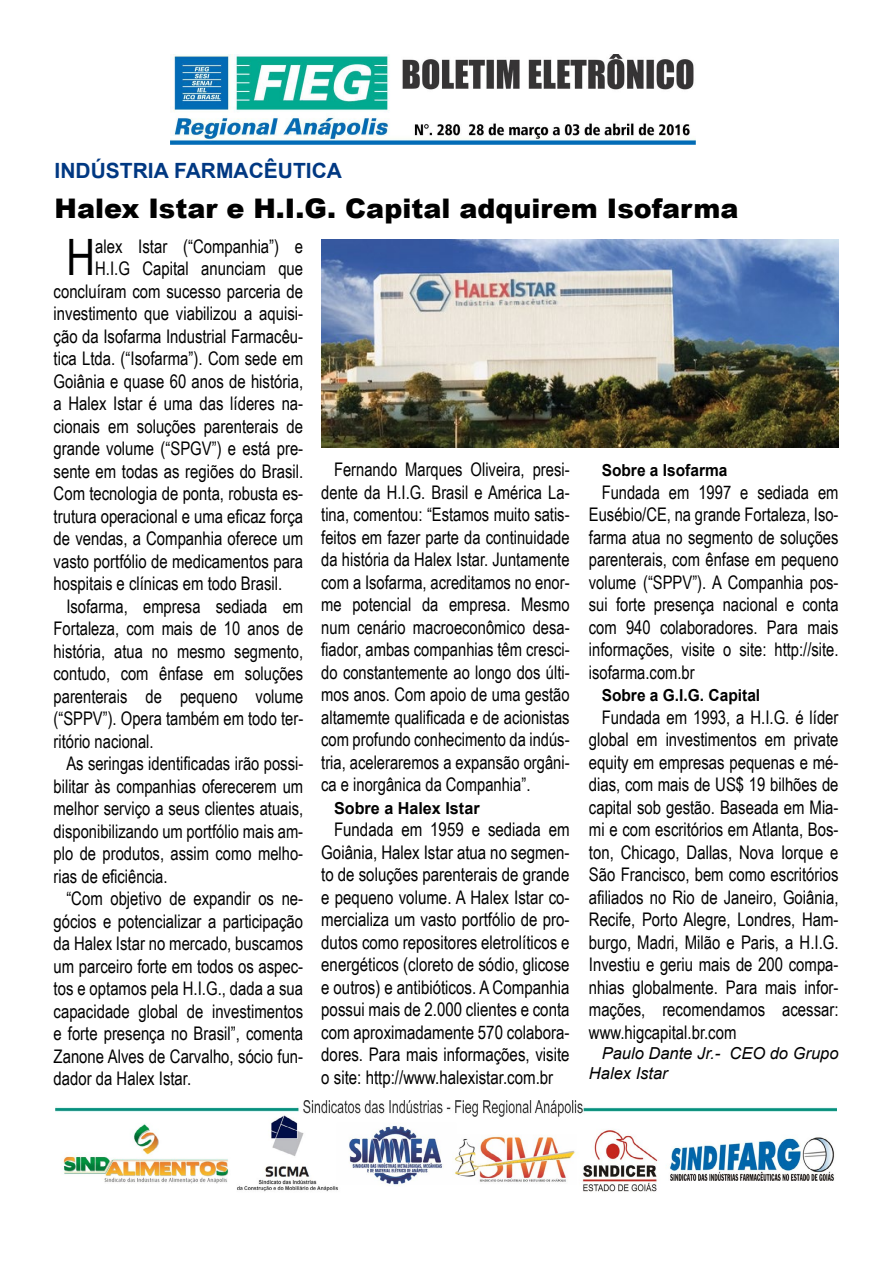
<style>
.page{position:relative;width:893px;height:1263px;background:#fff}
.page>*{position:absolute;margin:0;border:0;box-sizing:border-box;transform-origin:0 0}
.t1{font:50.25px "Arial Narrow";color:#000}
.t2{font:27px "Arial MT Black";color:#000}
.t3{font:700 21px "Arial";color:#003882}
.t4{font:18.75px/22.5px "Arial Narrow";color:#000;text-align:justify}
.t5{font:18.75px/22.5px "Arial Narrow";color:#000;text-align:justify;scale:.96 1}
.t6{font:italic 16.5px/19.8px "Arial";color:#000}
.t7{font:700 16.5px "Arial";color:#000;scale:.94 1}
.t8{font:700 16.5px "Arial";color:#000}
</style>
<div class="page">
<img style="left:170px;top:55px;width:525px;height:90px">
<img style="left:55px;top:1100px;width:782px;height:92px">
<img style="left:321px;top:239px;width:518px;height:209px">
<p class="t3" style="left:55px;top:156px;width:289px">INDÚSTRIA FARMACÊUTICA</p>
<h2 class="t2" style="left:55px;top:191px;width:685px">Halex Istar e H.I.G. Capital adquirem Isofarma</h2>
<h1 class="t1" style="left:66px;top:221px;width:30px">H</h1>
<p class="t4" style="left:95px;top:234px;width:210px">alex Istar (“Companhia”) e</p>
<p class="t4" style="left:95px;top:257px;width:210px">H.I.G Capital anunciam que</p>
<p class="t4" style="left:54px;top:279px;width:251px">concluíram com sucesso parceria de</p>
<p class="t4" style="left:54px;top:302px;width:251px">investimento que viabilizou a aquisi-</p>
<p class="t4" style="left:54px;top:324px;width:251px">ção da Isofarma Industrial Farmacêu-</p>
<p class="t4" style="left:54px;top:347px;width:251px">tica Ltda. (“Isofarma”). Com sede em</p>
<p class="t4" style="left:54px;top:369px;width:251px">Goiânia e quase 60 anos de história,</p>
<p class="t4" style="left:54px;top:392px;width:251px">a Halex Istar é uma das líderes na-</p>
<p class="t4" style="left:54px;top:414px;width:251px">cionais em soluções parenterais de</p>
<p class="t4" style="left:54px;top:437px;width:251px">grande volume (“SPGV”) e está pre-</p>
<p class="t4" style="left:54px;top:459px;width:251px">sente em todas as regiões do Brasil.</p>
<p class="t4" style="left:54px;top:482px;width:251px">Com tecnologia de ponta, robusta es-</p>
<p class="t4" style="left:54px;top:504px;width:251px">trutura operacional e uma eficaz força</p>
<p class="t4" style="left:54px;top:527px;width:251px">de vendas, a Companhia oferece um</p>
<p class="t4" style="left:54px;top:549px;width:251px">vasto portfólio de medicamentos para</p>
<p class="t4" style="left:54px;top:572px;width:230px">hospitais e clínicas em todo Brasil.</p>
<p class="t5" style="left:66px;top:594px;width:248px">Isofarma, empresa sediada em</p>
<p class="t5" style="left:54px;top:617px;width:262px">Fortaleza, com mais de 10 anos de</p>
<p class="t5" style="left:54px;top:639px;width:262px">história, atua no mesmo segmento,</p>
<p class="t5" style="left:54px;top:662px;width:262px">contudo, com ênfase em soluções</p>
<p class="t5" style="left:54px;top:684px;width:262px">parenterais de pequeno volume</p>
<p class="t5" style="left:54px;top:707px;width:262px">(“SPPV”). Opera também em todo ter-</p>
<p class="t5" style="left:54px;top:729px;width:106px">ritório nacional.</p>
<p class="t5" style="left:66px;top:752px;width:248px">As seringas identificadas irão possi-</p>
<p class="t5" style="left:54px;top:774px;width:262px">bilitar às companhias oferecerem um</p>
<p class="t5" style="left:54px;top:797px;width:262px">melhor serviço a seus clientes atuais,</p>
<p class="t5" style="left:54px;top:819px;width:262px">disponibilizando um portfólio mais am-</p>
<p class="t5" style="left:54px;top:842px;width:262px">plo de produtos, assim como melho-</p>
<p class="t5" style="left:54px;top:864px;width:120px">rias de eficiência.</p>
<p class="t4" style="left:66px;top:887px;width:238px">“Com objetivo de expandir os ne-</p>
<p class="t4" style="left:54px;top:909px;width:251px">gócios e potencializar a participação</p>
<p class="t4" style="left:54px;top:932px;width:251px">da Halex Istar no mercado, buscamos</p>
<p class="t4" style="left:54px;top:954px;width:251px">um parceiro forte em todos os aspec-</p>
<p class="t4" style="left:54px;top:977px;width:251px">tos e optamos pela H.I.G., dada a sua</p>
<p class="t4" style="left:54px;top:999px;width:251px">capacidade global de investimentos</p>
<p class="t4" style="left:54px;top:1022px;width:251px">e forte presença no Brasil”, comenta</p>
<p class="t4" style="left:54px;top:1044px;width:251px">Zanone Alves de Carvalho, sócio fun-</p>
<p class="t4" style="left:54px;top:1067px;width:139px">dador da Halex Istar.</p>
<p class="t5" style="left:321px;top:458px;width:260px;text-indent:13px">Fernando Marques Oliveira, presi&shy;dente da H.I.G. Brasil e América La&shy;tina, comentou: “Estamos muito satis&shy;feitos em fazer parte da continuidade da história da Halex Istar. Juntamente com a Isofarma, acreditamos no enor&shy;me potencial da empresa. Mesmo num cenário macroeconômico desa&shy;fiador, ambas companhias têm cresci&shy;do constantemente ao longo dos últi&shy;mos anos. Com apoio de uma gestão altamemte qualificada e de acionistas com profundo conhecimento da indús&shy;tria, aceleraremos a expansão orgâni&shy;ca e inorgânica da Companhia”.</p>
<p class="t8" style="left:334px;top:796px;width:147px">Sobre a Halex Istar</p>
<p class="t4" style="left:321px;top:818px;width:250px;text-indent:13px">Fundada em 1959 e sediada em Goiânia, Halex Istar atua no segmen&shy;to de soluções parenterais de grande e pequeno volume. A Halex Istar co&shy;mercializa um vasto portfólio de pro&shy;dutos como repositores eletrolíticos e energéticos (cloreto de sódio, glicose e outros) e antibióticos. A Companhia possui mais de 2.000 clientes e conta com aproximadamente 570 colabora&shy;dores. Para mais informações, visite o site: http://www.halexistar.com.br</p>
<p class="t7" style="left:602px;top:459px;width:135px">Sobre a Isofarma</p>
<p class="t5" style="left:589px;top:480px;width:262px;text-indent:13px">Fundada em 1997 e sediada em Eusébio/CE, na grande Fortaleza, Iso&shy;farma atua no segmento de soluções parenterais, com ênfase em pequeno volume (“SPPV”). A Companhia pos&shy;sui forte presença nacional e conta com 940 colaboradores. Para mais informações, visite o site: http://site. isofarma.com.br</p>
<p class="t7" style="left:602px;top:684px;width:170px">Sobre a G.I.G. Capital</p>
<p class="t4" style="left:589px;top:705px;width:251px;text-indent:13px">Fundada em 1993, a H.I.G. é líder global em investimentos em private equity em empresas pequenas e mé&shy;dias, com mais de US$ 19 bilhões de capital sob gestão. Baseada em Mia&shy;mi e com escritórios em Atlanta, Bos&shy;ton, Chicago, Dallas, Nova Iorque e São Francisco, bem como escritórios afiliados no Rio de Janeiro, Goiânia, Recife, Porto Alegre, Londres, Ham&shy;burgo, Madri, Milão e Paris, a H.I.G.<br>Investiu e geriu mais de 200 compa&shy;nhias globalmente. Para mais infor&shy;mações, recomendamos acessar: www.higcapital.br.com</p>
<p class="t6" style="left:589px;top:1043px;width:251px;text-indent:13px">Paulo Dante Jr.- CEO do Grupo<br>Halex Istar</p>
</div>
